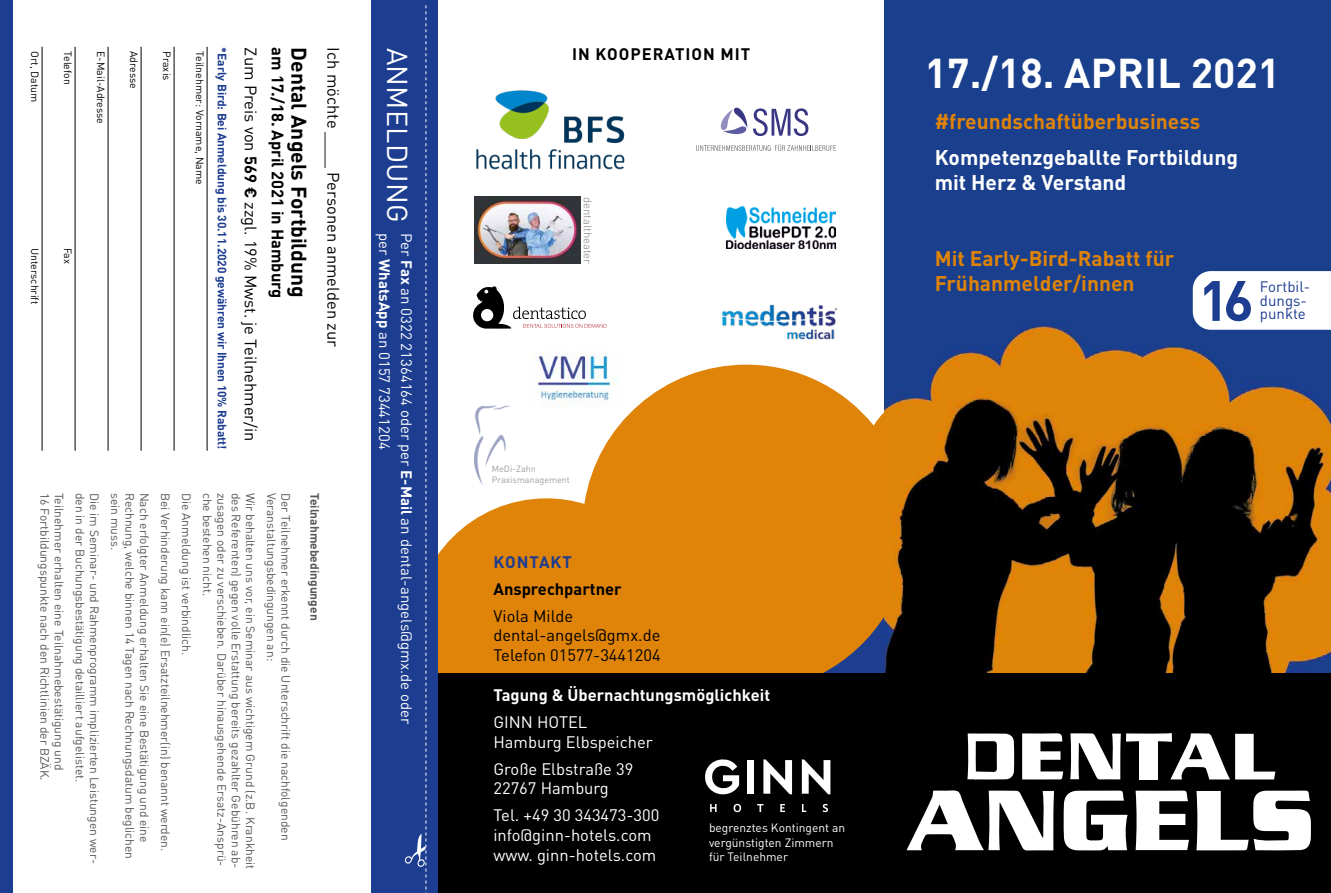
<style>
.page{position:relative;width:1331px;height:893px;background:#fff}
.page>*{position:absolute;margin:0;border:0;box-sizing:border-box;transform-origin:0 0}
.t1{font:700 55.95px "DIN Pro";color:#1d3d91}
.t2{font:700 41.1px "DIN Pro";color:#fff}
.t3{font:28.5px "DIN Pro";letter-spacing:.01em;color:#fff}
.t4{font:700 21px/25.2px "DIN Pro";color:#df8309}
.t5{font:700 21px/25.2px "DIN Pro";color:#fff}
.t6{font:700 21px "DIN Pro";color:#000}
.t7{font:16.5px/19.8px "DIN Pro";color:#000}
.t8{font:16.5px/19.8px "DIN Pro";color:#fff}
.t9{font:700 16.5px "DIN Pro";color:#000}
.t10{font:700 16.5px "DIN Pro";color:#fff}
.t11{font:700 16.5px "DIN Pro";letter-spacing:.06em;color:#000}
.t12{font:700 16.5px "DIN Pro";letter-spacing:.06em;color:#1d3d91}
.t13{font:15px/22.2px "DIN Pro";color:#fff}
.t14{font:15px/13.5px "DIN Pro";color:#1d3d91}
.t15{font:12px "DIN Pro";color:#575756}
.t16{font:700 12px "DIN Pro";letter-spacing:-.01em;color:#1d3d91}
.t17{font:12px/14.4px "DIN Pro";color:#fff}
.t18{font:700 12px "DIN Pro";color:#575756}
.t19{font:11.25px "DIN Pro";color:#9d9d9c}
.t20{font:10.5px "DIN Pro";color:#000}
.t21{font:9px/10.8px "DIN Pro";color:#9d9d9c}
.s1{font-weight:700}
</style>
<div class="page">
<svg style="left:438px;top:365px;width:446px;height:308px;fill:#df8309"></svg>
<div style="left:862px;top:389px;width:152px;height:152px;background:#df8309;border-radius:50%"></div>
<div style="left:884px;top:0;width:447px;height:101px;background:#1a3f8d"></div>
<img style="left:884px;top:101px;width:447px;height:572px">
<div style="left:438px;top:673px;width:893px;height:220px;background:#000"></div>
<svg style="left:1022px;top:733px;width:41px;height:46px"></svg>
<svg style="left:1063px;top:791px;width:64px;height:59px"></svg>
<svg style="left:906px;top:790px;width:148px;height:60px"></svg>
<svg style="left:1136px;top:791px;width:53px;height:59px"></svg>
<svg style="left:1196px;top:791px;width:115px;height:59px"></svg>
<svg style="left:967px;top:733px;width:47px;height:47px"></svg>
<svg style="left:1070px;top:733px;width:205px;height:46px"></svg>
<div style="left:372px;top:0;width:66px;height:893px;background:#1d3d91"></div>
<div style="left:0;top:0;width:12px;height:893px;background:#1d3d91"></div>
<svg style="left:405px;top:5px;width:22px;height:888px"></svg>
<hr style="left:207px;top:47px;width:1px;height:404px;background:#000">
<hr style="left:174px;top:47px;width:1px;height:404px;background:#000">
<hr style="left:141px;top:47px;width:1px;height:404px;background:#000">
<hr style="left:108px;top:47px;width:1px;height:404px;background:#000">
<hr style="left:75px;top:47px;width:1px;height:404px;background:#000">
<hr style="left:42px;top:47px;width:1px;height:404px;background:#000">
<img style="left:530px;top:351px;width:88px;height:56px">
<img style="left:476px;top:90px;width:149px;height:80px">
<svg style="left:473px;top:286px;width:134px;height:43px"></svg>
<img style="left:475px;top:405px;width:35px;height:79px">
<svg style="left:705px;top:759px;width:34px;height:36px"></svg>
<svg style="left:763px;top:759px;width:29px;height:35px"></svg>
<svg style="left:802px;top:759px;width:28px;height:35px"></svg>
<div style="left:747px;top:760px;width:7px;height:34px;background:#fff"></div>
<svg style="left:733px;top:804px;width:8px;height:9px"></svg>
<svg style="left:710px;top:804px;width:7px;height:8px"></svg>
<svg style="left:780px;top:804px;width:5px;height:8px"></svg>
<svg style="left:823px;top:804px;width:5px;height:8px"></svg>
<svg style="left:757px;top:804px;width:7px;height:8px"></svg>
<svg style="left:802px;top:804px;width:4px;height:8px"></svg>
<svg style="left:1193px;top:271px;width:138px;height:59px"></svg>
<svg style="left:753px;top:108px;width:55px;height:28px"></svg>
<svg style="left:696px;top:144px;width:140px;height:7px"></svg>
<svg style="left:721px;top:108px;width:26px;height:26px"></svg>
<img style="left:475px;top:197px;width:106px;height:66px">
<img style="left:726px;top:207px;width:109px;height:42px">
<img style="left:722px;top:304px;width:116px;height:36px">
<p class="t20" style="left:75px;top:51px;width:35px;rotate:90deg">Telefon</p>
<p class="t20" style="left:108px;top:51px;width:74px;rotate:90deg">E-Mail-Adresse</p>
<p class="t20" style="left:141px;top:51px;width:39px;rotate:90deg">Adresse</p>
<p class="t20" style="left:174px;top:51px;width:31px;rotate:90deg">Praxis</p>
<p class="t20" style="left:207px;top:51px;width:135px;rotate:90deg">Teilnehmer: Vorname, Name</p>
<h3 class="t3" style="left:417px;top:48px;width:177px;rotate:90deg">ANMELDUNG</h3>
<p class="t20" style="left:75px;top:248px;width:18px;rotate:90deg">Fax</p>
<h3 class="t7" style="left:261px;top:47px;width:396px;rotate:90deg">Zum Preis von <span class="s1">569 €</span> zzgl. 19% Mwst. je Teilnehmer/in</h3>
<h3 class="t9" style="left:289px;top:47px;width:252px;rotate:90deg">am 17./18. April 2021 in Hamburg</h3>
<h3 class="t6" style="left:313px;top:47px;width:252px;rotate:90deg">Dental Angels Fortbildung</h3>
<h3 class="t7" style="left:344px;top:47px;width:301px;rotate:90deg">Ich möchte ____ Personen anmelden zur</h3>
<p class="t16" style="left:230px;top:47px;width:403px;rotate:90deg">*Early Bird: Bei Anmeldung bis 30.11.2020 gewähren wir Ihnen 10% Rabatt!</p>
<p class="t20" style="left:42px;top:51px;width:53px;rotate:90deg">Ort, Datum</p>
<p class="t13" style="left:418px;top:233px;width:493px;rotate:90deg">Per <span class="s1">Fax</span> an 0322 21364164 oder per <span class="s1">E-Mail</span> an dental-angels@gmx.de oder per <span class="s1">WhatsApp</span> an 0157 73441204</p>
<p class="t20" style="left:42px;top:248px;width:58px;rotate:90deg">Unterschrift</p>
<p class="t15" style="left:244px;top:493px;width:377px;rotate:90deg">des Referenten) gegen volle Erstattung bereits gezahlter Gebühren ab-</p>
<p class="t15" style="left:259px;top:493px;width:378px;rotate:90deg">Wir behalten uns vor, ein Seminar aus wichtigem Grund (z.B. Krankheit</p>
<p class="t15" style="left:280px;top:493px;width:170px;rotate:90deg">Veranstaltungsbedingungen an:</p>
<p class="t15" style="left:294px;top:493px;width:349px;rotate:90deg">Der Teilnehmer erkennt durch die Unterschrift die nachfolgenden</p>
<p class="t18" style="left:323px;top:493px;width:129px;rotate:90deg">Teilnahmebedingungen</p>
<p class="t15" style="left:53px;top:493px;width:290px;rotate:90deg">16 Fortbildungspunkte nach den Richtlinien der BZÄK.</p>
<p class="t15" style="left:67px;top:493px;width:279px;rotate:90deg">Teilnehmer erhalten eine Teilnahmebestätigung und</p>
<p class="t15" style="left:88px;top:493px;width:291px;rotate:90deg">den in der Buchungsbestätigung detailliert aufgelistet.</p>
<p class="t15" style="left:103px;top:493px;width:373px;rotate:90deg">Die im Seminar- und Rahmenprogramm implizierten Leistungen wer-</p>
<p class="t15" style="left:124px;top:493px;width:59px;rotate:90deg">sein muss.</p>
<p class="t15" style="left:138px;top:493px;width:368px;rotate:90deg">Rechnung, welche binnen 14 Tagen nach Rechnungsdatum beglichen</p>
<p class="t15" style="left:152px;top:493px;width:351px;rotate:90deg">Nach erfolgter Anmeldung erhalten Sie eine Bestätigung und eine</p>
<p class="t15" style="left:173px;top:493px;width:360px;rotate:90deg">Bei Verhinderung kann ein(e) Ersatzteilnehmer(in) benannt werden.</p>
<p class="t15" style="left:194px;top:493px;width:164px;rotate:90deg">Die Anmeldung ist verbindlich.</p>
<p class="t15" style="left:215px;top:493px;width:105px;rotate:90deg">che bestehen nicht.</p>
<p class="t15" style="left:230px;top:493px;width:375px;rotate:90deg">zusagen oder zu verschieben. Darüber hinausgehende Ersatz-Ansprü-</p>
<h3 class="t11" style="left:572px;top:43px;width:180px">IN KOOPERATION MIT</h3>
<p class="t19" style="left:596px;top:197px;width:69px;rotate:90deg">dentaltheater</p>
<p class="t21" style="left:492px;top:463px;width:79px">MeDi-Zahn<br>Praxismanagement</p>
<h3 class="t12" style="left:493px;top:550px;width:80px">KONTAKT</h3>
<h3 class="t9" style="left:493px;top:577px;width:130px">Ansprechpartner</h3>
<h3 class="t7" style="left:493px;top:605px;width:169px">Viola Milde dental-angels@gmx.de<br>Telefon 01577-3441204</h3>
<h3 class="t10" style="left:493px;top:684px;width:278px">Tagung &amp; Übernachtungsmöglichkeit</h3>
<h3 class="t8" style="left:493px;top:711px;width:161px">GINN HOTEL<br>Hamburg Elbspeicher</h3>
<h3 class="t8" style="left:493px;top:758px;width:141px">Große Elbstraße 39<br>22767 Hamburg</h3>
<h3 class="t8" style="left:493px;top:805px;width:167px">Tel. +49 30 343473-300 info@ginn-hotels.com www. ginn-hotels.com</h3>
<p class="t17" style="left:709px;top:820px;width:138px">begrenztes Kontingent an vergünstigten Zimmern für Teilnehmer</p>
<h2 class="t2" style="left:925px;top:46px;width:357px">17./18. APRIL 2021</h2>
<h3 class="t4" style="left:935px;top:108px;width:267px">#freundschaftüberbusiness</h3>
<h3 class="t5" style="left:935px;top:144px;width:305px">Kompetenzgeballte Fortbildung mit Herz &amp; Verstand</h3>
<h3 class="t4" style="left:935px;top:244px;width:241px">Mit Early-Bird-Rabatt für<br>Frühanmelder/innen</h3>
<h1 class="t1" style="left:1198px;top:263px;width:57px">16</h1>
<p class="t14" style="left:1260px;top:280px;width:52px">Fortbil&shy;dungs-</p>
<p class="t14" style="left:1260px;top:307px;width:47px">punkte</p>
</div>
